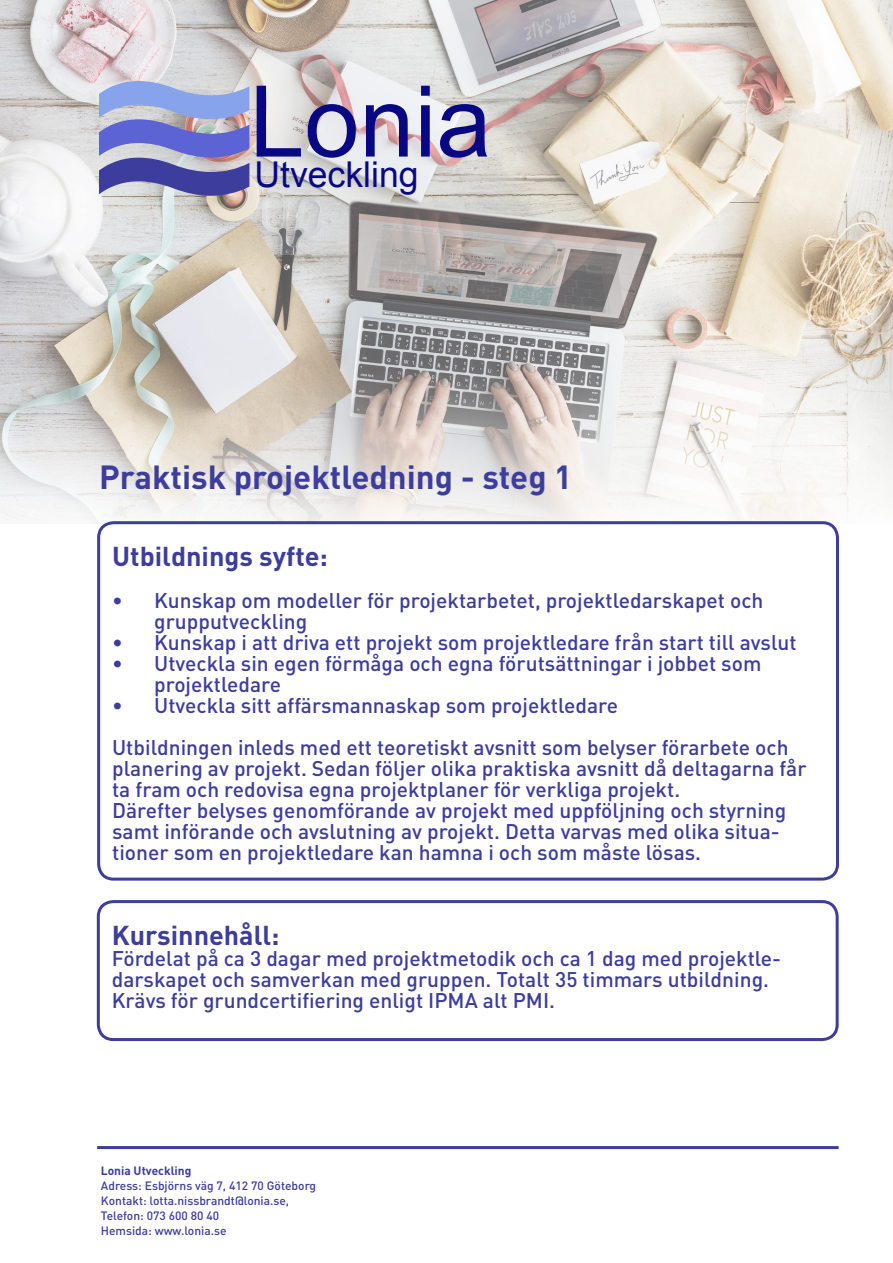
<style>
.page{position:relative;width:893px;height:1263px;background:#fff}
.page>*{position:absolute;margin:0;border:0;box-sizing:border-box;transform-origin:0 0}
.t1{font:99px "Arial";color:#080885}
.t2{font:35.55px "Arial";color:#080885}
.t3{font:700 33px "DIN Pro";color:#3d3d9e}
.t4{font:700 27px "DIN Pro";color:#3d3d9e}
.t5{font:500 21px/21px "DIN Pro";color:#3d3d9e}
.t6{font:500 12px "DIN Pro";color:#3d3d9e}
.t7{font:700 12px "DIN Pro";color:#3d3d9e}
</style>
<div class="page">
<img style="left:0;top:0;width:893px;height:523px">
<svg style="left:99px;top:81px;width:150px;height:115px;background:#8b90c9"></svg>
<div style="left:97px;top:521px;width:742px;height:360px;border:3px solid #3d3d9e;border-radius:15px"></div>
<hr style="left:97px;top:1146px;width:742px;height:3px;background:#3d3d9e">
<div style="left:97px;top:900px;width:742px;height:141px;border:3px solid #3d3d9e;border-radius:15px"></div>
<h1 class="t1" style="left:249px;top:57px;width:244px">Lonia</h1>
<h2 class="t2" style="left:254px;top:151px;width:166px">Utveckling</h2>
<p class="t3" style="left:99px;top:454px;width:475px">Praktisk projektledning - steg 1</p>
<p class="t4" style="left:112px;top:538px;width:217px">Utbildnings syfte:</p>
<p class="t5" style="left:112px;top:589px;width:653px">• Kunskap om modeller för projektarbetet, projektledarskapet och</p>
<p class="t5" style="left:154px;top:610px;width:155px">grupputveckling</p>
<p class="t5" style="left:112px;top:631px;width:686px">• Kunskap i att driva ett projekt som projektledare från start till avslut</p>
<p class="t5" style="left:112px;top:652px;width:651px">• Utveckla sin egen förmåga och egna förutsättningar i jobbet som</p>
<p class="t5" style="left:154px;top:673px;width:128px">projektledare</p>
<p class="t5" style="left:112px;top:694px;width:507px">• Utveckla sitt affärsmannaskap som projektledare</p>
<p class="t5" style="left:112px;top:736px;width:696px">Utbildningen inleds med ett teoretiskt avsnitt som belyser förarbete och planering av projekt. Sedan följer olika praktiska avsnitt då deltagarna får ta fram och redovisa egna projektplaner för verkliga projekt.</p>
<p class="t5" style="left:112px;top:799px;width:676px">Därefter belyses genomförande av projekt med uppföljning och styrning samt införande och avslutning av projekt. Detta varvas med olika situa&shy;tioner som en projektledare kan hamna i och som måste lösas.</p>
<p class="t4" style="left:112px;top:916px;width:169px">Kursinnehåll:</p>
<p class="t5" style="left:112px;top:947px;width:671px">Fördelat på ca 3 dagar med projektmetodik och ca 1 dag med projektle&shy;darskapet och samverkan med gruppen. Totalt 35 timmars utbildning.<br>Krävs för grundcertifiering enligt IPMA alt PMI.</p>
<p class="t7" style="left:101px;top:1162px;width:92px">Lonia Utveckling</p>
<p class="t6" style="left:101px;top:1177px;width:217px">Adress: Esbjörns väg 7, 412 70 Göteborg</p>
<p class="t6" style="left:101px;top:1192px;width:190px">Kontakt: lotta.nissbrandt@lonia.se,</p>
<p class="t6" style="left:101px;top:1207px;width:120px">Telefon: 073 600 80 40</p>
<p class="t6" style="left:101px;top:1222px;width:127px">Hemsida: www.lonia.se</p>
</div>
